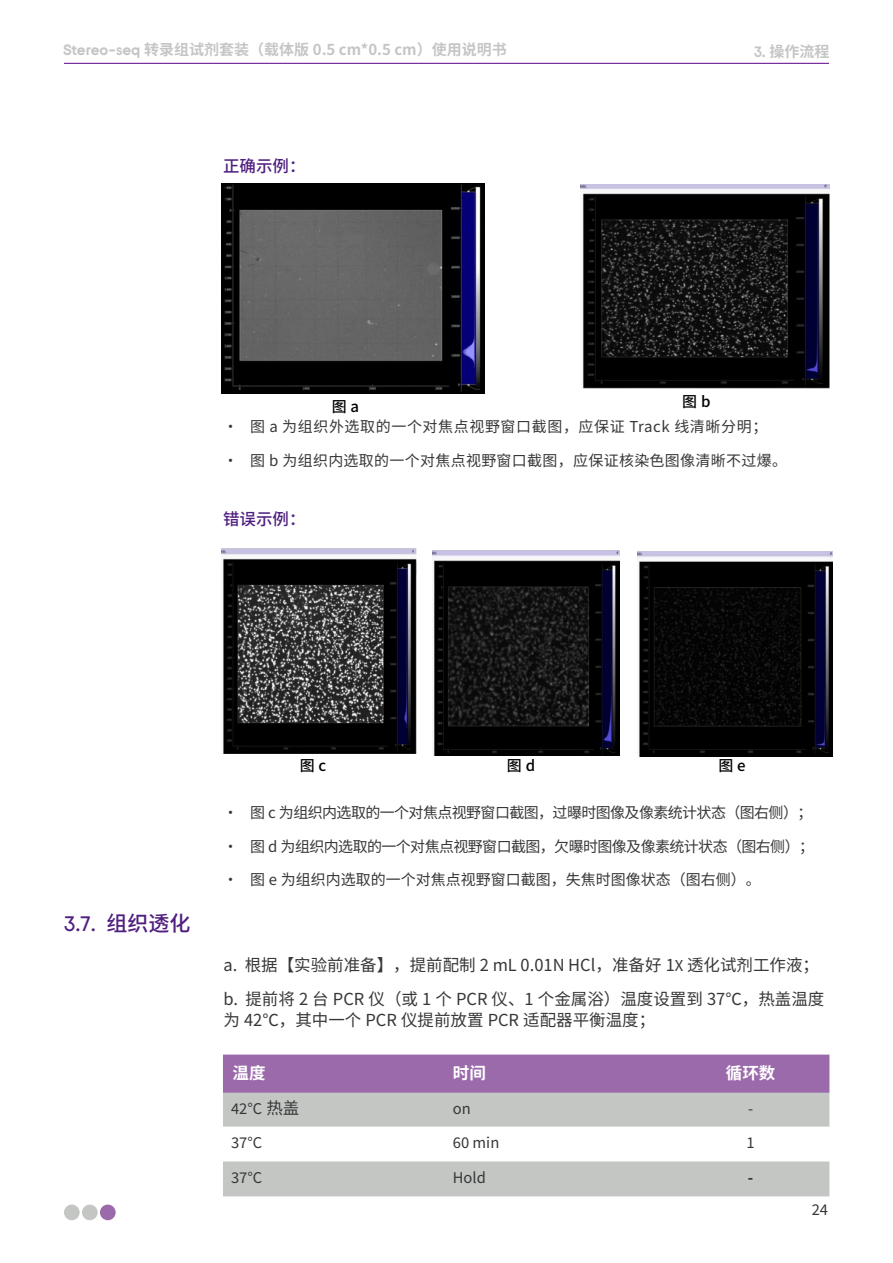
<style>
.page{position:relative;width:893px;height:1263px;background:#fff}
.page>*{position:absolute;margin:0;border:0;box-sizing:border-box;transform-origin:0 0}
.t1{font:500 21px "BGI";color:#4f1e80}
.t2{font:16.5px/33.8px "Source Han Sans SC";color:#363738}
.t3{font:16.5px "Source Sans Pro";color:#363738}
.t4{font:500 16.5px "Source Han Sans SC";color:#4f1e80}
.t5{font:700 16.5px "Source Han Sans SC";color:#fff}
.t6{font:700 16.5px "Source Sans Pro";color:#363738}
.t7{font:15px "Source Han Sans SC";letter-spacing:-.04em;color:#363738}
.t8{font:700 15px "Source Han Sans SC";color:#c4c6c4}
.t9{font:15px "Source Han Sans SC";letter-spacing:.04em;color:#363738}
.t10{font:15px "Source Han Sans SC";letter-spacing:.02em;color:#363738}
.t11{font:15px "Source Han Sans SC";color:#363738}
.t12{font:500 15px "Source Han Sans CN";letter-spacing:.25em;color:#000}
.s1{font-family:"BGI"}
.s2{font-family:"Source Han Sans SC"}
.s3{font-size:15px}
</style>
<div class="page">
<div style="left:100px;top:1204px;width:16px;height:16px;background:#9b6aab;border-radius:50%"></div>
<hr style="left:64px;top:63px;width:765px;height:1px;background:#5e0085">
<div style="left:64px;top:1204px;width:16px;height:16px;background:#c4c6c4;border-radius:50%"></div>
<div style="left:82px;top:1204px;width:16px;height:16px;background:#c4c6c4;border-radius:50%"></div>
<div style="left:223px;top:1054px;width:606px;height:39px;background:#9b6aab"></div>
<svg style="left:223px;top:1093px;width:606px;height:103px;fill:#c4c6c4"></svg>
<img style="left:221px;top:184px;width:264px;height:209px">
<img style="left:580px;top:185px;width:249px;height:203px">
<img style="left:222px;top:549px;width:195px;height:205px">
<img style="left:433px;top:550px;width:187px;height:206px">
<img style="left:638px;top:552px;width:194px;height:205px">
<p class="t8" style="left:63px;top:41px;width:445px"><span class="s1">Stereo-seq</span> 转录组试剂套装（载体版 0.5 cm*0.5 cm）使用说明书</p>
<p class="t8" style="left:754px;top:43px;width:77px"><span class="s1">3.</span> 操作流程</p>
<p class="t4" style="left:223px;top:156px;width:84px">正确示例：</p>
<p class="t12" style="left:332px;top:398px;width:29px">图a</p>
<p class="t12" style="left:682px;top:393px;width:30px">图b</p>
<p class="t9" style="left:223px;top:418px;width:546px">• 图 a 为组织外选取的一个对焦点视野窗口截图，应保证 Track 线清晰分明；</p>
<p class="t10" style="left:223px;top:452px;width:565px">• 图 b 为组织内选取的一个对焦点视野窗口截图，应保证核染色图像清晰不过爆。</p>
<p class="t4" style="left:223px;top:509px;width:84px">错误示例：</p>
<p class="t12" style="left:300px;top:757px;width:28px">图c</p>
<p class="t12" style="left:507px;top:757px;width:30px">图d</p>
<p class="t12" style="left:718px;top:757px;width:29px">图e</p>
<p class="t1" style="left:64px;top:914px;width:128px">3.7. <span class="s2">组织透化</span></p>
<p class="t7" style="left:223px;top:804px;width:591px">• 图 c 为组织内选取的一个对焦点视野窗口截图，过曝时图像及像素统计状态（图右侧）；</p>
<p class="t7" style="left:223px;top:837px;width:592px">• 图 d 为组织内选取的一个对焦点视野窗口截图，欠曝时图像及像素统计状态（图右侧）；</p>
<p class="t11" style="left:223px;top:871px;width:539px">• 图 e 为组织内选取的一个对焦点视野窗口截图，失焦时图像状态（图右侧）。</p>
<p class="t2" style="left:223px;top:948px;width:602px">a. 根据【实验前准备】，提前配制 2 mL 0.01N HCl，准备好 1<span class="s3">X</span> 透化试剂工作液；b. 提前将 2 台 PCR 仪（或 1 个 PCR 仪、1 个金属浴）温度设置到 37℃，热盖温度</p>
<p class="t2" style="left:223px;top:1003px;width:433px">为 42℃，其中一个 PCR 仪提前放置 PCR 适配器平衡温度；</p>
<p class="t5" style="left:233px;top:1063px;width:34px">温度</p>
<p class="t5" style="left:453px;top:1063px;width:34px">时间</p>
<p class="t5" style="left:726px;top:1063px;width:51px">循环数</p>
<p class="t3" style="left:231px;top:1098px;width:70px">42°C <span class="s2">热盖</span></p>
<p class="t3" style="left:453px;top:1098px;width:19px">on</p>
<p class="t3" style="left:748px;top:1098px;width:7px">-</p>
<p class="t3" style="left:231px;top:1132px;width:33px">37°C</p>
<p class="t3" style="left:453px;top:1132px;width:48px">60 min</p>
<p class="t3" style="left:747px;top:1132px;width:10px">1</p>
<p class="t3" style="left:231px;top:1167px;width:33px">37°C</p>
<p class="t3" style="left:453px;top:1167px;width:34px">Hold</p>
<p class="t6" style="left:748px;top:1167px;width:7px">-</p>
<p class="t3" style="left:812px;top:1199px;width:18px">24</p>
</div>
